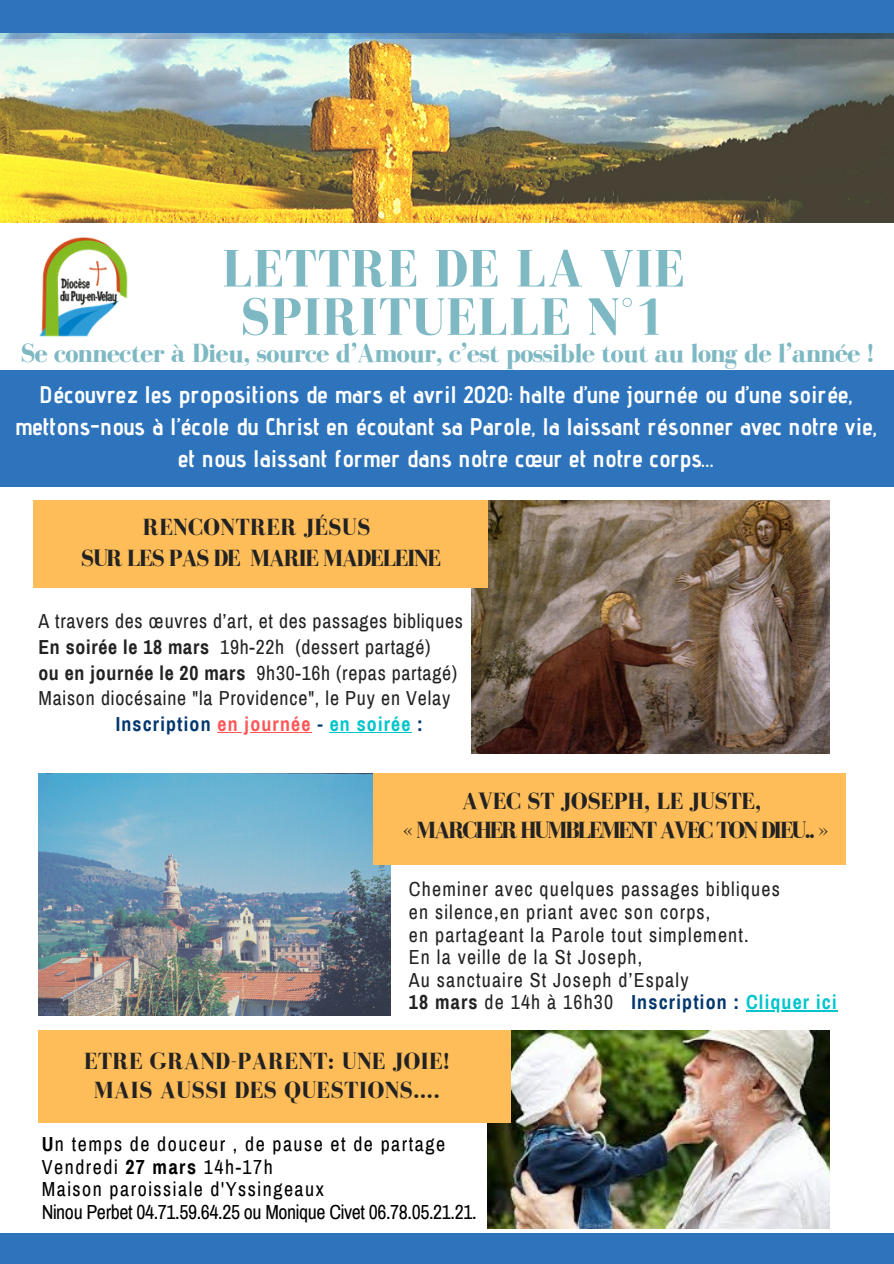
<style>
.page{position:relative;width:894px;height:1264px;background:#fff}
.page>*{position:absolute;margin:0;border:0;box-sizing:border-box;transform-origin:0 0}
.t1{font:700 54px/48.3px "Bodoni FLF";letter-spacing:.01em;color:#7eb9c3;text-align:center}
.t2{font:700 27px "Bodoni FLF";letter-spacing:-.025em;color:#7eb9c3}
.t3{font:700 24px/32.1px "Advent Pro";color:#fff;text-align:center}
.t4{font:700 24px/29.2px "Bodoni FLF";letter-spacing:-.085em;color:#222;text-align:center}
.t5{font:700 24px/29.2px "Bodoni FLF";letter-spacing:.01em;color:#222;text-align:center}
.t6{font:700 24px/30.5px "Bodoni FLF";letter-spacing:-.055em;color:#222;text-align:center}
.t7{font:19.8px/22.5px "Archivo Narrow";letter-spacing:.06em;color:#222}
.t8{font:19.8px/22.5px "Archivo Narrow";letter-spacing:.08em;color:#000}
.t9{font:19.8px "Archivo Narrow";letter-spacing:.035em;color:#222}
.t10{font:19.8px "Archivo Narrow";letter-spacing:.04em;color:#222}
.t11{font:700 19.8px "Archivo Narrow";letter-spacing:.06em;color:#02376d}
.s1{font-weight:700}
.s2{color:#ff5757}
.s3{color:#00c4cc}
.s4{font-weight:700;color:#02376d}
.s5{font-weight:700;color:#00c4cc}
</style>
<div class="page">
<div style="left:0;top:1232px;width:893px;height:31px;background:#2d74bd"></div>
<div style="left:0;top:1px;width:893px;height:38px;background:#2d74bd"></div>
<img style="left:39px;top:773px;width:351px;height:242px">
<img style="left:471px;top:500px;width:358px;height:253px">
<div style="left:33px;top:500px;width:454px;height:87px;background:#ffbd59"></div>
<img style="left:0;top:33px;width:893px;height:189px">
<div style="left:373px;top:773px;width:472px;height:91px;background:#ffbd59"></div>
<hr style="left:217px;top:732px;width:94px;height:1px;background:#ff5757">
<hr style="left:329px;top:732px;width:82px;height:1px;background:#00c4cc">
<hr style="left:745px;top:1010px;width:92px;height:1px;background:#00c4cc">
<img style="left:39px;top:237px;width:89px;height:100px">
<div style="left:0;top:370px;width:893px;height:116px;background:#2d74bd"></div>
<img style="left:487px;top:1030px;width:342px;height:198px">
<div style="left:39px;top:1030px;width:472px;height:92px;background:#ffbd59"></div>
<h1 class="t1" style="left:222px;top:244px;width:464px">LETTRE DE LA VIE<br>SPIRITUELLE N°1</h1>
<p class="t2" style="left:21px;top:338px;width:854px">Se connecter à Dieu, source d’Amour, c’est possible tout au long de l’année !</p>
<p class="t3" style="left:15px;top:378px;width:863px">Découvrez les propositions de mars et avril 2020: halte d’une journée ou d’une soirée, mettons-nous à l’école du Christ en écoutant sa Parole, la laissant résonner avec notre vie, et nous laissant former dans notre cœur et notre corps…</p>
<p class="t6" style="left:81px;top:512px;width:361px">RENCONTRER JÉSUS<br>SUR LES PAS DE MARIE MADELEINE</p>
<p class="t9" style="left:38px;top:610px;width:426px">A travers des œuvres d’art, et des passages bibliques</p>
<p class="t9" style="left:38px;top:636px;width:393px"><span class="s1">En soirée le 18 mars</span> 19h-22h (dessert partagé)</p>
<p class="t9" style="left:38px;top:662px;width:420px"><span class="s1">ou en journée le 20 mars</span> 9h30-16h (repas partagé)</p>
<p class="t10" style="left:38px;top:688px;width:413px">Maison diocésaine "la Providence", le Puy en Velay</p>
<p class="t11" style="left:116px;top:714px;width:308px">Inscription <span class="s2">en journée</span> - <span class="s3">en soirée</span> :</p>
<p class="t4" style="left:403px;top:786px;width:426px">AVEC ST JOSEPH, LE JUSTE,<br>« MARCHER HUMBLEMENT AVEC TON DIEU.. »</p>
<p class="t7" style="left:409px;top:878px;width:429px">Cheminer avec quelques passages bibliques<br>en silence,en priant avec son corps,<br>en partageant la Parole tout simplement.<br>En la veille de la St Joseph,<br>Au sanctuaire St Joseph d’Espaly<br><span class="s1">18 mars</span> de 14h à 16h30 <span class="s4">Inscription :</span> <span class="s5">Cliquer ici</span></p>
<p class="t5" style="left:84px;top:1045px;width:367px">ETRE GRAND-PARENT: UNE JOIE!<br>MAIS AUSSI DES QUESTIONS....</p>
<p class="t8" style="left:42px;top:1133px;width:436px"><span class="s1">U</span>n temps de douceur , de pause et de partage Vendredi <span class="s1">27 mars</span> 14h-17h<br>Maison paroissiale d'Yssingeaux<br>Ninou Perbet 04.71.59.64.25 ou Monique Civet 06.78.05.21.21.</p>
</div>
